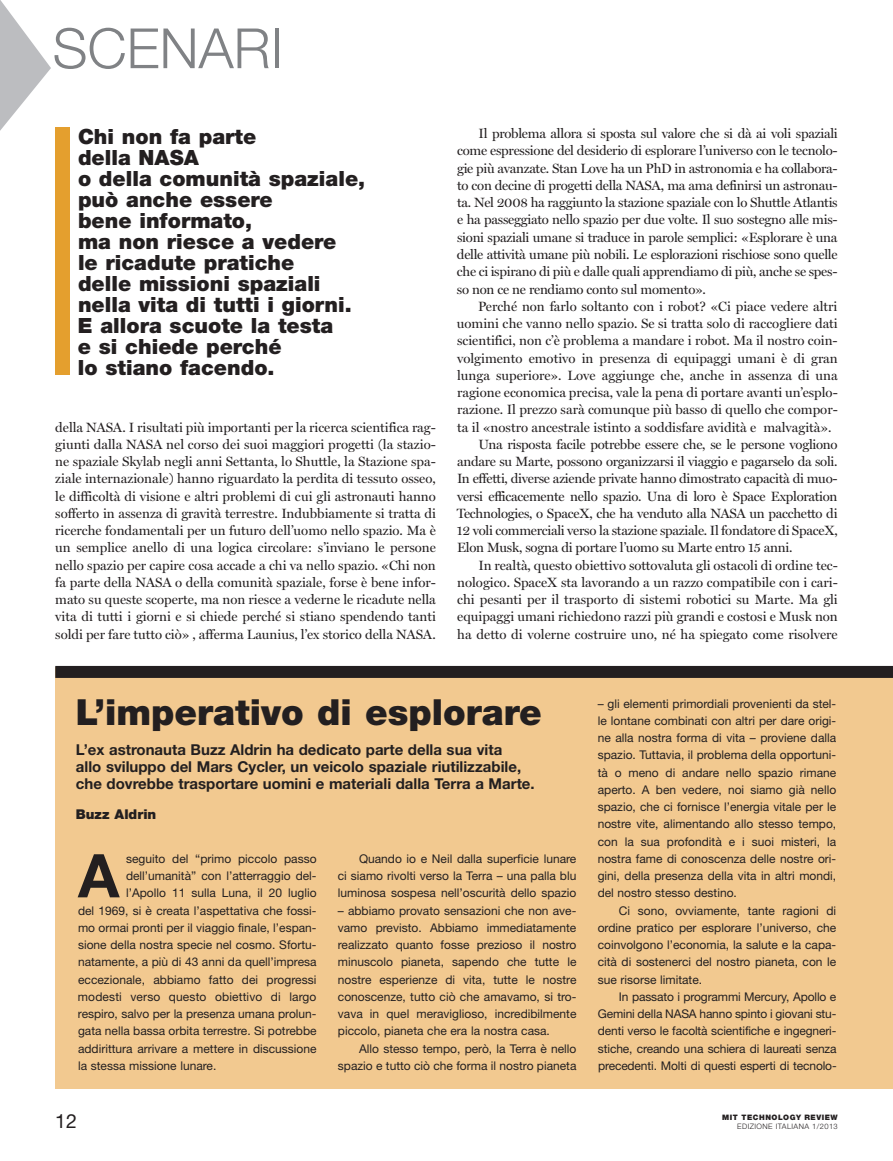
<style>
.page{position:relative;width:893px;height:1161px;background:#fff}
.page>*{position:absolute;margin:0;border:0;box-sizing:border-box;transform-origin:0 0}
.t1{font:700 60.3px "Helvetica Neue LT Std";color:#231f20}
.t2{font:300 55.5px "Helvetica Neue LT Std";color:#808285}
.t3{font:900 36px "Helvetica Neue LT Std";color:#231f20}
.t4{font:900 21px/21px "Helvetica Neue LT Std";color:#231f20}
.t5{font:19.5px "Helvetica Neue LT Std";color:#231f20}
.t6{font:700 15px/17.2px "Helvetica Neue LT Std";color:#231f20}
.t7{font:13.5px/17.2px "Miller Display";color:#231f20;text-align:justify}
.t8{font:13.5px "Miller Display";letter-spacing:-.02em;color:#231f20}
.t9{font:900 13.5px "Helvetica Neue LT Std";color:#231f20}
.t10{font:12px/17.2px "Helvetica Neue LT Std";color:#231f20;text-align:justify}
.t11{font:300 7.5px "Helvetica Neue LT Std";letter-spacing:.055em;color:#231f20}
.t12{font:900 7.5px "Helvetica Neue LT Std";letter-spacing:.065em;color:#231f20}
</style>
<div class="page">
<svg style="left:0;top:0;width:51px;height:131px"></svg>
<div style="left:55px;top:128px;width:15px;height:247px;background:#e49f2e"></div>
<div style="left:55px;top:668px;width:838px;height:421px;background:#f2c990"></div>
<div style="left:55px;top:666px;width:838px;height:12px;background:#231f20"></div>
<h2 class="t2" style="left:53px;top:29px;width:232px">SCENARI</h2>
<p class="t4" style="left:78px;top:128px;width:289px">Chi non fa parte<br>della NASA<br>o della comunità spaziale, può anche essere<br>bene informato,<br>ma non riesce a vedere<br>le ricadute pratiche<br>delle missioni spaziali nella vita di tutti i giorni.<br>E allora scuote la testa<br>e si chiede perché<br>lo stiano facendo.</p>
<p class="t7" style="left:55px;top:418px;width:382px">della NASA. I risultati più importanti per la ricerca scientifica rag&shy;giunti dalla NASA nel corso dei suoi maggiori progetti (la stazio&shy;ne spaziale Skylab negli anni Settanta, lo Shuttle, la Stazione spa&shy;ziale internazionale) hanno riguardato la perdita di tessuto osseo, le difficoltà di visione e altri problemi di cui gli astronauti hanno sofferto in assenza di gravità terrestre. Indubbiamente si tratta di ricerche fondamentali per un futuro dell’uomo nello spazio. Ma è un semplice anello di una logica circolare: s’inviano le persone nello spazio per capire cosa accade a chi va nello spazio. «Chi non fa parte della NASA o della comunità spaziale, forse è bene infor&shy;mato su queste scoperte, ma non riesce a vederne le ricadute nella vita di tutti i giorni e si chiede perché si stiano spendendo tanti soldi per fare tutto ciò» , afferma Launius, l’ex storico della NASA.</p>
<p class="t7" style="left:457px;top:125px;width:382px;text-indent:22px">Il problema allora si sposta sul valore che si dà ai voli spaziali come espressione del desiderio di esplorare l’universo con le tecnolo&shy;gie più avanzate. Stan Love ha un PhD in astronomia e ha collabora&shy;to con decine di progetti della NASA, ma ama definirsi un astronau&shy;ta. Nel 2008 ha raggiunto la stazione spaziale con lo Shuttle Atlantis e ha passeggiato nello spazio per due volte. Il suo sostegno alle mis&shy;sioni spaziali umane si traduce in parole semplici: «Esplorare è una delle attività umane più nobili. Le esplorazioni rischiose sono quelle che ci ispirano di più e dalle quali apprendiamo di più, anche se spes&shy;so non ce ne rendiamo conto sul momento».</p>
<p class="t7" style="left:478px;top:297px;width:361px">Perché non farlo soltanto con i robot? «Ci piace vedere altri</p>
<p class="t7" style="left:457px;top:315px;width:382px">uomini che vanno nello spazio. Se si tratta solo di raccogliere dati</p>
<p class="t7" style="left:457px;top:332px;width:382px">scientifici, non c’è problema a mandare i robot. Ma il nostro coin-</p>
<p class="t7" style="left:457px;top:349px;width:382px">volgimento emotivo in presenza di equipaggi umani è di gran</p>
<p class="t7" style="left:457px;top:366px;width:382px">lunga superiore». Love aggiunge che, anche in assenza di una</p>
<p class="t7" style="left:457px;top:384px;width:382px">ragione economica precisa, vale la pena di portare avanti un’esplo-</p>
<p class="t7" style="left:457px;top:401px;width:382px">razione. Il prezzo sarà comunque più basso di quello che compor-</p>
<p class="t7" style="left:457px;top:418px;width:376px">ta il «nostro ancestrale istinto a soddisfare avidità e malvagità».</p>
<p class="t8" style="left:478px;top:436px;width:361px">Una risposta facile potrebbe essere che, se le persone vogliono</p>
<p class="t8" style="left:457px;top:453px;width:382px">andare su Marte, possono organizzarsi il viaggio e pagarselo da soli.</p>
<p class="t8" style="left:457px;top:471px;width:382px">In effetti, diverse aziende private hanno dimostrato capacità di muo-</p>
<p class="t8" style="left:457px;top:488px;width:382px">versi efficacemente nello spazio. Una di loro è Space Exploration</p>
<p class="t8" style="left:457px;top:505px;width:382px">Technologies, o SpaceX, che ha venduto alla NASA un pacchetto di</p>
<p class="t8" style="left:457px;top:522px;width:382px">12 voli commerciali verso la stazione spaziale. Il fondatore di SpaceX,</p>
<p class="t8" style="left:457px;top:540px;width:337px">Elon Musk, sogna di portare l’uomo su Marte entro 15 anni.</p>
<p class="t7" style="left:478px;top:556px;width:361px">In realtà, questo obiettivo sottovaluta gli ostacoli di ordine tec-</p>
<p class="t7" style="left:457px;top:573px;width:382px">nologico. SpaceX sta lavorando a un razzo compatibile con i cari-</p>
<p class="t7" style="left:457px;top:591px;width:382px">chi pesanti per il trasporto di sistemi robotici su Marte. Ma gli</p>
<p class="t7" style="left:457px;top:608px;width:382px">equipaggi umani richiedono razzi più grandi e costosi e Musk non</p>
<p class="t7" style="left:457px;top:625px;width:382px">ha detto di volerne costruire uno, né ha spiegato come risolvere</p>
<h3 class="t3" style="left:76px;top:700px;width:467px">L’imperativo di esplorare</h3>
<p class="t6" style="left:76px;top:742px;width:460px">L’ex astronauta Buzz Aldrin ha dedicato parte della sua vita<br>allo sviluppo del Mars Cycler, un veicolo spaziale riutilizzabile, che dovrebbe trasportare uomini e materiali dalla Terra a Marte.</p>
<p class="t9" style="left:76px;top:809px;width:82px">Buzz Aldrin</p>
<h1 class="t1" style="left:78px;top:854px;width:43px">A</h1>
<p class="t10" style="left:126px;top:851px;width:192px">seguito del “primo piccolo passo</p>
<p class="t10" style="left:126px;top:868px;width:192px">dell’umanità” con l’atterraggio del-</p>
<p class="t10" style="left:126px;top:885px;width:192px">l’Apollo 11 sulla Luna, il 20 luglio</p>
<p class="t10" style="left:78px;top:903px;width:240px">del 1969, si è creata l’aspettativa che fossi-</p>
<p class="t10" style="left:78px;top:920px;width:240px">mo ormai pronti per il viaggio finale, l’espan-</p>
<p class="t10" style="left:78px;top:937px;width:240px">sione della nostra specie nel cosmo. Sfortu-</p>
<p class="t10" style="left:78px;top:954px;width:240px">natamente, a più di 43 anni da quell’impresa</p>
<p class="t10" style="left:78px;top:972px;width:240px">eccezionale, abbiamo fatto dei progressi</p>
<p class="t10" style="left:78px;top:989px;width:240px">modesti verso questo obiettivo di largo</p>
<p class="t10" style="left:78px;top:1006px;width:240px">respiro, salvo per la presenza umana prolun-</p>
<p class="t10" style="left:78px;top:1023px;width:240px">gata nella bassa orbita terrestre. Si potrebbe</p>
<p class="t10" style="left:78px;top:1041px;width:240px">addirittura arrivare a mettere in discussione</p>
<p class="t10" style="left:78px;top:1058px;width:140px">la stessa missione lunare.</p>
<h3 class="t5" style="left:55px;top:1114px;width:23px">12</h3>
<p class="t10" style="left:338px;top:851px;width:240px;text-indent:21px">Quando io e Neil dalla superficie lunare ci siamo rivolti verso la Terra – una palla blu luminosa sospesa nell’oscurità dello spazio</p>
<p class="t10" style="left:338px;top:903px;width:240px">– abbiamo provato sensazioni che non ave&shy;vamo previsto. Abbiamo immediatamente realizzato quanto fosse prezioso il nostro minuscolo pianeta, sapendo che tutte le nostre esperienze di vita, tutte le nostre conoscenze, tutto ciò che amavamo, si tro&shy;vava in quel meraviglioso, incredibilmente piccolo, pianeta che era la nostra casa.</p>
<p class="t10" style="left:338px;top:1041px;width:240px;text-align:right">Allo stesso tempo, però, la Terra è nello spazio e tutto ciò che forma il nostro pianeta</p>
<p class="t10" style="left:598px;top:696px;width:240px">– gli elementi primordiali provenienti da stel&shy;le lontane combinati con altri per dare origi&shy;ne alla nostra forma di vita – proviene dalla spazio. Tuttavia, il problema della opportuni&shy;tà o meno di andare nello spazio rimane aperto. A ben vedere, noi siamo già nello spazio, che ci fornisce l’energia vitale per le nostre vite, alimentando allo stesso tempo, con la sua profondità e i suoi misteri, la nostra fame di conoscenza delle nostre ori&shy;gini, della presenza della vita in altri mondi, del nostro stesso destino.</p>
<p class="t10" style="left:598px;top:903px;width:240px;text-indent:21px">Ci sono, ovviamente, tante ragioni di ordine pratico per esplorare l’universo, che coinvolgono l’economia, la salute e la capa&shy;cità di sostenerci del nostro pianeta, con le sue risorse limitate.</p>
<p class="t10" style="left:598px;top:989px;width:240px;text-indent:21px">In passato i programmi Mercury, Apollo e Gemini della NASA hanno spinto i giovani stu&shy;denti verso le facoltà scientifiche e ingegneri&shy;stiche, creando una schiera di laureati senza precedenti. Molti di questi esperti di tecnolo-</p>
<p class="t12" style="left:722px;top:1114px;width:117px">MIT TECHNOLOGY REVIEW</p>
<p class="t11" style="left:737px;top:1123px;width:102px">EDIZIONE ITALIANA 1/2013</p>
</div>
